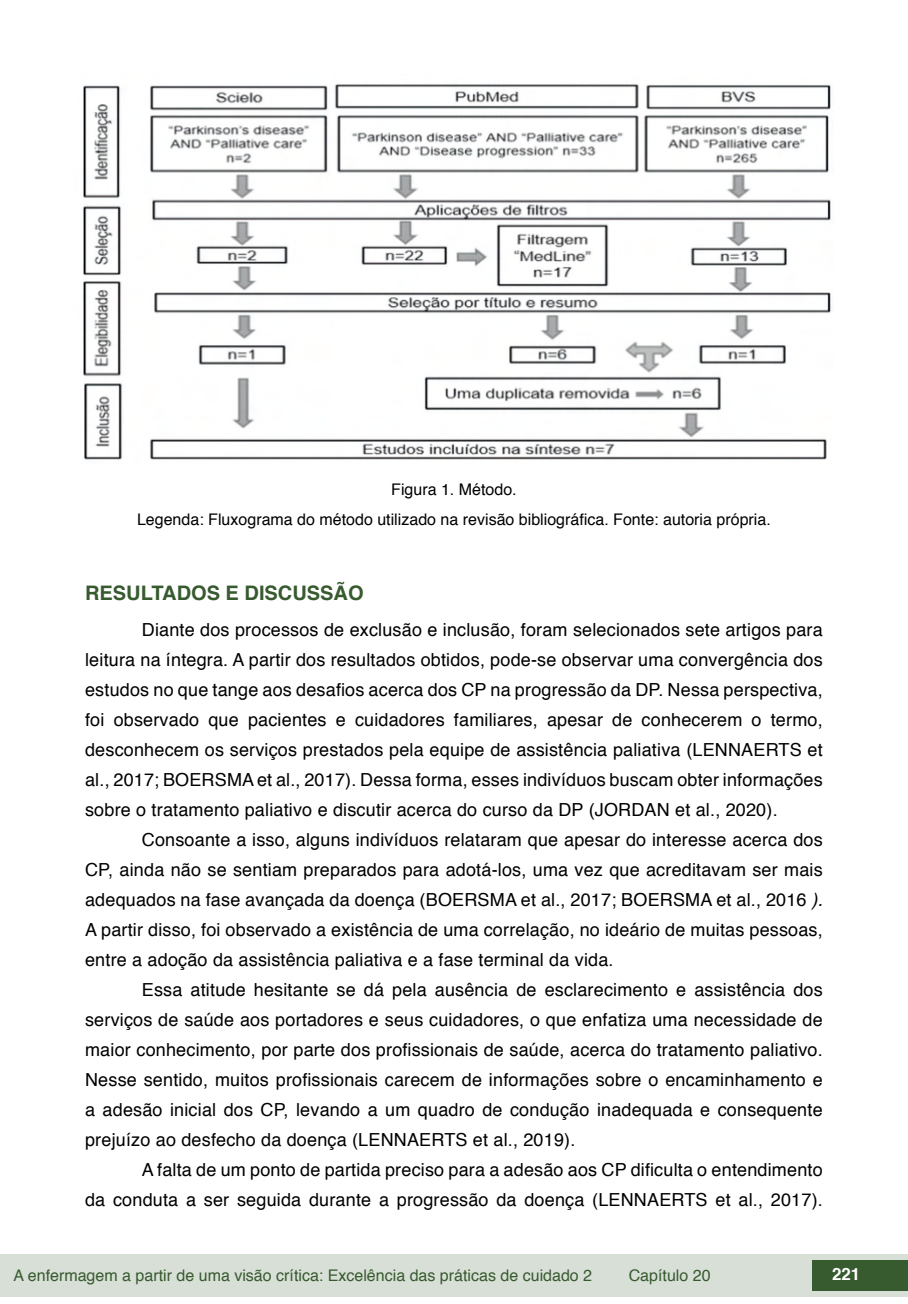
<style>
.page{position:relative;width:908px;height:1304px;background:#fff}
.page>*{position:absolute;margin:0;border:0;box-sizing:border-box;transform-origin:0 0}
.t1{font:700 20px "Helvetica";color:#375a2f}
.t2{font:18px/30px "Helvetica";letter-spacing:.01em;color:#000;text-align:justify}
.t3{font:700 16.8px "Helvetica";color:#fff}
.t4{font:16px/30.6px "Helvetica";color:#000;text-align:center}
.t5{font:16px "Helvetica";color:#375a2f}
.s1{font-style:italic}
</style>
<div class="page">
<div style="left:0;top:1254px;width:906px;height:43px;background:#d8dfd6"></div>
<div style="left:812px;top:1261px;width:95px;height:30px;background:#375a2f"></div>
<img style="left:83px;top:84px;width:748px;height:376px">
<p class="t4" style="left:137px;top:474px;width:635px">Figura 1. Método.<br>Legenda: Fluxograma do método utilizado na revisão bibliográfica. Fonte: autoria própria.</p>
<p class="t1" style="left:85px;top:577px;width:280px">RESULTADOS E DISCUSSÃO</p>
<p class="t2" style="left:85px;top:615px;width:738px;text-indent:57px">Diante dos processos de exclusão e inclusão, foram selecionados sete artigos para leitura na íntegra. A partir dos resultados obtidos, pode-se observar uma convergência dos estudos no que tange aos desafios acerca dos CP na progressão da DP. Nessa perspectiva, foi observado que pacientes e cuidadores familiares, apesar de conhecerem o termo, desconhecem os serviços prestados pela equipe de assistência paliativa (LENNAERTS et al., 2017; BOERSMA et al., 2017). Dessa forma, esses indivíduos buscam obter informações sobre o tratamento paliativo e discutir acerca do curso da DP (JORDAN et al., 2020).</p>
<p class="t2" style="left:85px;top:825px;width:738px;text-indent:57px">Consoante a isso, alguns indivíduos relataram que apesar do interesse acerca dos CP, ainda não se sentiam preparados para adotá-los, uma vez que acreditavam ser mais adequados na fase avançada da doença (BOERSMA et al., 2017; BOERSMA et al., 2016 <span class="s1">).<br></span>A partir disso, foi observado a existência de uma correlação, no ideário de muitas pessoas, entre a adoção da assistência paliativa e a fase terminal da vida.</p>
<p class="t2" style="left:85px;top:975px;width:738px;text-indent:57px">Essa atitude hesitante se dá pela ausência de esclarecimento e assistência dos serviços de saúde aos portadores e seus cuidadores, o que enfatiza uma necessidade de maior conhecimento, por parte dos profissionais de saúde, acerca do tratamento paliativo.<br>Nesse sentido, muitos profissionais carecem de informações sobre o encaminhamento e a adesão inicial dos CP, levando a um quadro de condução inadequada e consequente prejuízo ao desfecho da doença (LENNAERTS et al., 2019).</p>
<p class="t2" style="left:85px;top:1155px;width:738px;text-align:right">A falta de um ponto de partida preciso para a adesão aos CP dificulta o entendimento<br>da conduta a ser seguida durante a progressão da doença (LENNAERTS et al., 2017).</p>
<p class="t5" style="left:14px;top:1263px;width:580px">A enfermagem a partir de uma visão crítica: Excelência das práticas de cuidado 2</p>
<p class="t5" style="left:628px;top:1263px;width:83px">Capítulo 20</p>
<p class="t3" style="left:831px;top:1261px;width:30px">221</p>
</div>
